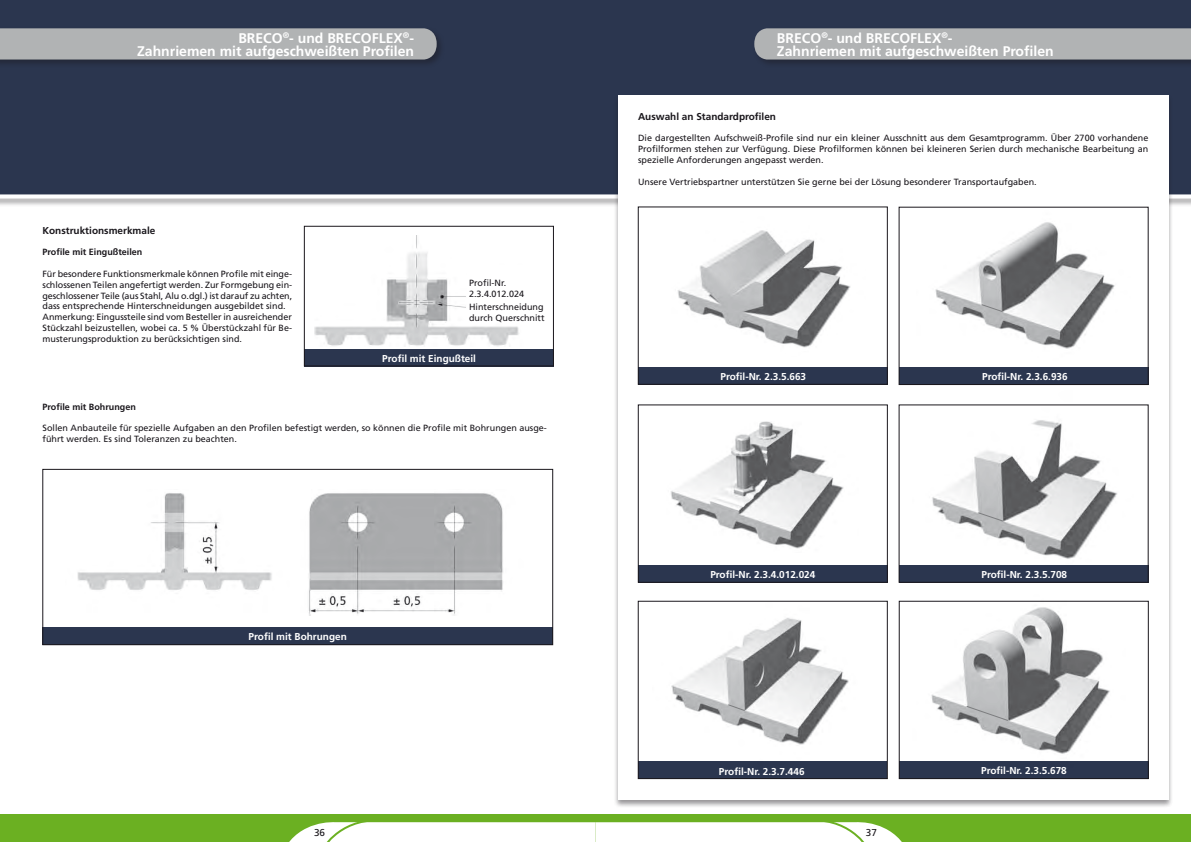
<style>
.page{position:relative;width:1191px;height:842px;background:#fff}
.page>*{position:absolute;margin:0;border:0;box-sizing:border-box;transform-origin:0 0}
.t1{font:700 14px/13px "Frutiger";color:#fff}
.t2{font:700 10px "Frutiger";color:#fff}
.t3{font:700 10px "Frutiger";color:#1a171c}
.t4{font:10px "Frutiger";color:#1a171c}
.t5{font:9px/10.8px "Frutiger";color:#1a171c}
.t6{font:700 9px "Frutiger";color:#1a171c}
</style>
<div class="page">
<div style="left:0;top:814px;width:1191px;height:28px;background:#6bb022"></div>
<svg style="left:289px;top:822px;width:613px;height:20px;background:#f5f9f0"></svg>
<div style="left:0;top:0;width:1191px;height:198px;background:#2b364f"></div>
<div style="left:0;top:26px;width:445px;height:42px;background:#1a171c;opacity:.45"></div>
<div style="left:0;top:28px;width:437px;height:32px;background:#b1b3b4"></div>
<div style="left:752px;top:26px;width:439px;height:42px;background:#1a171c;opacity:.45"></div>
<div style="left:754px;top:28px;width:437px;height:32px;background:#b1b3b4"></div>
<div style="left:0;top:194px;width:1191px;height:13px;background:#1a171c;opacity:.45"></div>
<svg style="left:0;top:194px;width:1191px;height:4px;background:#e7e8eb"></svg>
<div style="left:304px;top:349px;width:249px;height:17px;background:#2b364f"></div>
<div style="left:304px;top:226px;width:249px;height:140px;border:1px solid #1a171c"></div>
<img style="left:315px;top:236px;width:204px;height:110px">
<div style="left:466px;top:264px;width:80px;height:53px;background:#fff"></div>
<div style="left:43px;top:628px;width:509px;height:17px;background:#2b364f"></div>
<div style="left:43px;top:469px;width:510px;height:176px;border:1px solid #1a171c"></div>
<img style="left:77px;top:493px;width:426px;height:123px">
<div style="left:613px;top:94px;width:560px;height:715px;background:#1a171c;opacity:.45"></div>
<div style="left:618px;top:95px;width:550px;height:704px;background:#fff"></div>
<div style="left:638px;top:368px;width:249px;height:17px;background:#2b364f"></div>
<div style="left:638px;top:207px;width:249px;height:178px;border:1px solid #1a171c"></div>
<img style="left:678px;top:230px;width:173px;height:118px">
<div style="left:638px;top:565px;width:249px;height:17px;background:#2b364f"></div>
<div style="left:638px;top:405px;width:249px;height:177px;border:1px solid #1a171c"></div>
<img style="left:671px;top:421px;width:173px;height:128px">
<div style="left:638px;top:762px;width:249px;height:17px;background:#2b364f"></div>
<img style="left:652px;top:580px;width:217px;height:200px">
<svg style="left:727px;top:704px;width:18px;height:7px"></svg>
<div style="left:899px;top:368px;width:249px;height:17px;background:#2b364f"></div>
<img style="left:916px;top:206px;width:214px;height:162px">
<svg style="left:981px;top:304px;width:22px;height:8px"></svg>
<img style="left:912px;top:384px;width:221px;height:217px">
<svg style="left:978px;top:512px;width:25px;height:10px"></svg>
<div style="left:899px;top:565px;width:249px;height:17px;background:#2b364f"></div>
<div style="left:899px;top:405px;width:249px;height:177px;border:1px solid #1a171c"></div>
<div style="left:899px;top:762px;width:249px;height:17px;background:#2b364f"></div>
<img style="left:912px;top:586px;width:213px;height:194px">
<svg style="left:966px;top:706px;width:42px;height:15px"></svg>
<h1 class="t1" style="left:137px;top:31px;width:278px;text-align:right">BRECO<sup>®</sup>- und BRECOFLEX<sup>®</sup>-<br>Zahnriemen mit aufgeschweißten Profilen</h1>
<p class="t3" style="left:43px;top:224px;width:114px">Konstruktionsmerkmale</p>
<p class="t6" style="left:43px;top:247px;width:101px">Profile mit Eingußteilen</p>
<p class="t5" style="left:43px;top:268px;width:251px">Für besondere Funktionsmerkmale können Profile mit einge&shy;schlossenen Teilen angefertigt werden. Zur Formgebung ein&shy;geschlossener Teile (aus Stahl, Alu o.dgl.) ist darauf zu achten, dass entsprechende Hinterschneidungen ausgebildet sind.<br>Anmerkung: Eingussteile sind vom Besteller in ausreichender Stückzahl beizustellen, wobei ca. 5 % Überstückzahl für Be&shy;musterungsproduktion zu berücksichtigen sind.</p>
<p class="t5" style="left:469px;top:278px;width:57px">Profil-Nr.<br>2.3.4.012.024</p>
<p class="t5" style="left:469px;top:301px;width:77px">Hinterschneidung durch Querschnitt</p>
<p class="t2" style="left:382px;top:352px;width:95px">Profil mit Eingußteil</p>
<p class="t6" style="left:43px;top:401px;width:95px">Profile mit Bohrungen</p>
<p class="t5" style="left:43px;top:423px;width:506px">Sollen Anbauteile für spezielle Aufgaben an den Profilen befestigt werden, so können die Profile mit Bohrungen ausge&shy;führt werden. Es sind Toleranzen zu beachten.</p>
<p class="t2" style="left:249px;top:631px;width:100px">Profil mit Bohrungen</p>
<h1 class="t1" style="left:777px;top:31px;width:278px">BRECO<sup>®</sup>- und BRECOFLEX<sup>®</sup>-<br>Zahnriemen mit aufgeschweißten Profilen</h1>
<p class="t3" style="left:638px;top:110px;width:139px">Auswahl an Standardprofilen</p>
<p class="t5" style="left:638px;top:133px;width:512px;text-align:justify">Die dargestellten Aufschweiß-Profile sind nur ein kleiner Ausschnitt aus dem Gesamtprogramm. Über 2700 vorhandene Profilformen stehen zur Verfügung. Diese Profilformen können bei kleineren Serien durch mechanische Bearbeitung an spezielle Anforderungen angepasst werden.</p>
<p class="t5" style="left:638px;top:176px;width:400px">Unsere Vertriebspartner unterstützen Sie gerne bei der Lösung besonderer Transportaufgaben.</p>
<p class="t2" style="left:720px;top:370px;width:87px">Profil-Nr. 2.3.5.663</p>
<p class="t2" style="left:982px;top:371px;width:87px">Profil-Nr. 2.3.6.936</p>
<p class="t2" style="left:710px;top:568px;width:107px">Profil-Nr. 2.3.4.012.024</p>
<p class="t2" style="left:981px;top:568px;width:87px">Profil-Nr. 2.3.5.708</p>
<p class="t2" style="left:719px;top:765px;width:87px">Profil-Nr. 2.3.7.446</p>
<p class="t2" style="left:981px;top:765px;width:87px">Profil-Nr. 2.3.5.678</p>
<p class="t4" style="left:314px;top:827px;width:13px">36</p>
<p class="t4" style="left:865px;top:827px;width:13px">37</p>
</div>
